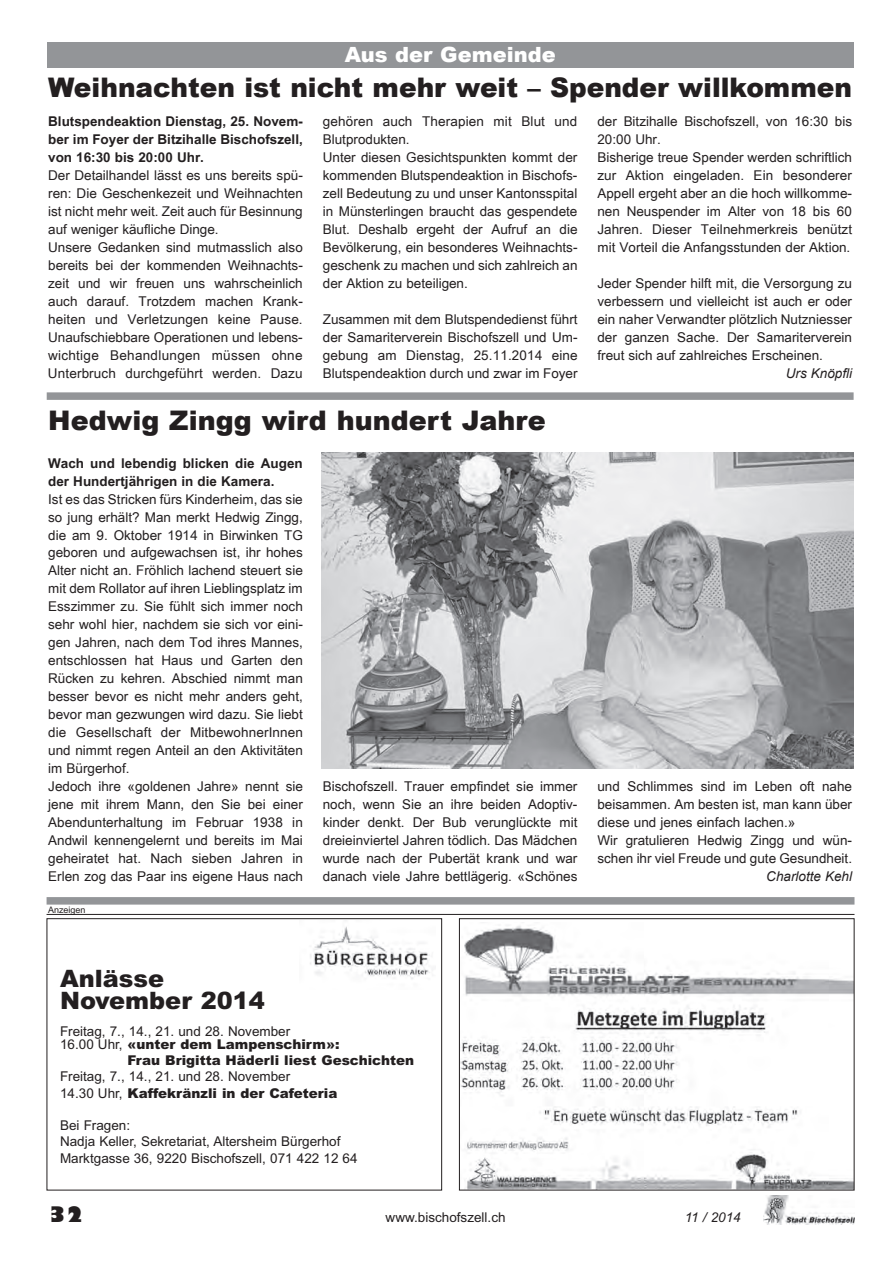
<style>
.page{position:relative;width:893px;height:1263px;background:#fff}
.page>*{position:absolute;margin:0;border:0;box-sizing:border-box;transform-origin:0 0}
.t1{font:900 27px "Arial";color:#231f20}
.t2{font:900 24px/22.2px "Arial";color:#231f20}
.t3{font:900 21px "Arial";color:#fff}
.t4{font:800 21px "Gill Sans";color:#231f20}
.t5{font:13.5px/18px "Arial";color:#231f20}
.t6{font:700 13.5px/18px "Arial";color:#231f20;text-align:justify}
.t7{font:italic 13.5px "Arial";color:#231f20}
.t8{font:900 13.5px "Arial";color:#231f20}
.t9{font:9px "Arial";color:#231f20}
.s1{font-weight:900}
</style>
<div class="page">
<img style="left:763px;top:1196px;width:91px;height:28px">
<hr style="left:47px;top:914px;width:807px;height:1px;background:#231f20">
<div style="left:47px;top:897px;width:807px;height:7px;background:#939598"></div>
<svg style="left:46px;top:918px;width:809px;height:273px"></svg>
<div style="left:243px;top:920px;width:196px;height:71px;background:#fff"></div>
<img style="left:310px;top:920px;width:120px;height:59px">
<div style="left:47px;top:43px;width:807px;height:25px;background:#939598"></div>
<div style="left:47px;top:392px;width:807px;height:8px;background:#939598"></div>
<img style="left:321px;top:452px;width:533px;height:317px">
<h3 class="t3" style="left:345px;top:39px;width:212px">Aus der Gemeinde</h3>
<h1 class="t1" style="left:48px;top:68px;width:805px">Weihnachten ist nicht mehr weit – Spender willkommen</h1>
<p class="t6" style="left:48px;top:112px;width:256px">Blutspendeaktion Dienstag, 25. Novem&shy;ber im Foyer der Bitzihalle Bischofszell, von 16:30 bis 20:00 Uhr.</p>
<p class="t5" style="left:48px;top:166px;width:256px">Der Detailhandel lässt es uns bereits spü&shy;ren: Die Geschenkezeit und Weihnachten ist nicht mehr weit. Zeit auch für Besinnung auf weniger käufliche Dinge.<br>Unsere Gedanken sind mutmasslich also bereits bei der kommenden Weihnachts&shy;zeit und wir freuen uns wahrscheinlich auch darauf. Trotzdem machen Krank&shy;heiten und Verletzungen keine Pause.<br>Unaufschiebbare Operationen und lebens&shy;wichtige Behandlungen müssen ohne Unterbruch durchgeführt werden. Dazu</p>
<h1 class="t1" style="left:221px;top:68px;width:310px">n ist nicht mehr weit</h1>
<p class="t5" style="left:323px;top:112px;width:256px">gehören auch Therapien mit Blut und Blutprodukten.<br>Unter diesen Gesichtspunkten kommt der kommenden Blutspendeaktion in Bischofs&shy;zell Bedeutung zu und unser Kantonsspital in Münsterlingen braucht das gespendete Blut. Deshalb ergeht der Aufruf an die Bevölkerung, ein besonderes Weihnachts&shy;geschenk zu machen und sich zahlreich an der Aktion zu beteiligen.</p>
<p class="t5" style="left:323px;top:310px;width:256px;text-align:justify">Zusammen mit dem Blutspendedienst führt der Samariterverein Bischofszell und Um&shy;gebung am Dienstag, 25.11.2014 eine Blutspendeaktion durch und zwar im Foyer</p>
<p class="t5" style="left:597px;top:112px;width:256px">der Bitzihalle Bischofszell, von 16:30 bis 20:00 Uhr.<br>Bisherige treue Spender werden schriftlich zur Aktion eingeladen. Ein besonderer Appell ergeht aber an die hoch willkomme&shy;nen Neuspender im Alter von 18 bis 60<br>Jahren. Dieser Teilnehmerkreis benützt mit Vorteil die Anfangsstunden der Aktion.</p>
<p class="t5" style="left:597px;top:274px;width:256px;text-align:justify">Jeder Spender hilft mit, die Versorgung zu verbessern und vielleicht ist auch er oder ein naher Verwandter plötzlich Nutzniesser der ganzen Sache. Der Samariterverein freut sich auf zahlreiches Erscheinen.</p>
<p class="t7" style="left:786px;top:364px;width:68px">Urs Knöpfli</p>
<p class="t5" style="left:598px;top:220px;width:253px;text-indent:49px">Dieser Teilnehmerkreis benützt mi<br>Vorteil die Anfangsstunde der Aktion.</p>
<h1 class="t1" style="left:48px;top:401px;width:499px">Hedwig Zingg wird hundert Jahre</h1>
<p class="t6" style="left:48px;top:454px;width:256px">Wach und lebendig blicken die Augen der Hundertjährigen in die Kamera.</p>
<p class="t5" style="left:48px;top:490px;width:256px">Ist es das Stricken fürs Kinderheim, das sie so jung erhält? Man merkt Hedwig Zingg, die am 9. Oktober 1914 in Birwinken TG geboren und aufgewachsen ist, ihr hohes Alter nicht an. Fröhlich lachend steuert sie mit dem Rollator auf ihren Lieblingsplatz im Esszimmer zu. Sie fühlt sich immer noch sehr wohl hier, nachdem sie sich vor eini&shy;gen Jahren, nach dem Tod ihres Mannes, entschlossen hat Haus und Garten den Rücken zu kehren. Abschied nimmt man besser bevor es nicht mehr anders geht, bevor man gezwungen wird dazu. Sie liebt die Gesellschaft der MitbewohnerInnen und nimmt regen Anteil an den Aktivitäten im Bürgerhof.<br>Jedoch ihre «goldenen Jahre» nennt sie jene mit ihrem Mann, den Sie bei einer Abendunterhaltung im Februar 1938 in Andwil kennengelernt und bereits im Mai geheiratet hat. Nach sieben Jahren in Erlen zog das Paar ins eigene Haus nach</p>
<p class="t5" style="left:116px;top:526px;width:164px">Oktober 1914 in Birwinkel</p>
<p class="t5" style="left:323px;top:778px;width:256px;text-align:justify">Bischofszell. Trauer empfindet sie immer noch, wenn Sie an ihre beiden Adoptiv&shy;kinder denkt. Der Bub verunglückte mit dreieinviertel Jahren tödlich. Das Mädchen wurde nach der Pubertät krank und war danach viele Jahre bettlägerig. «Schönes</p>
<p class="t5" style="left:597px;top:778px;width:256px">und Schlimmes sind im Leben oft nahe beisammen. Am besten ist, man kann über diese und jenes einfach lachen.»<br>Wir gratulieren Hedwig Zingg und wün&shy;schen ihr viel Freude und gute Gesundheit.</p>
<p class="t5" style="left:598px;top:778px;width:256px;text-indent:26px">Schlimmes sind im Leb n oft nahe bei&shy;sammen. Am besten ist, man kann</p>
<p class="t5" style="left:598px;top:832px;width:256px">lieren Hedwig Zingg und wünschen ihr viel<br>Freude und gut G sundheit.</p>
<p class="t7" style="left:798px;top:868px;width:57px">RED. CK</p>
<p class="t7" style="left:766px;top:868px;width:87px">Charlotte Kehl</p>
<p class="t5" style="left:80px;top:868px;width:90px">, zog das Paar</p>
<p class="t5" style="left:375px;top:868px;width:145px">viele Jahre bettlägerig.</p>
<p class="t9" style="left:48px;top:904px;width:39px">Anzeigen</p>
<h2 class="t2" style="left:60px;top:967px;width:206px">Anlässe<br>November 2014</h2>
<p class="t5" style="left:60px;top:1025px;width:281px;line-height:12.8px">Freitag, 7., 14., 21. und 28. November<br>16.00 Uhr, <span class="s1">«unter dem Lampenschirm»:</span></p>
<p class="t8" style="left:127px;top:1051px;width:288px">Frau Brigitta Häderli liest Geschichten</p>
<p class="t5" style="left:60px;top:1069px;width:279px;line-height:16.2px">Freitag, 7., 14., 21. und 28. November<br>14.30 Uhr, <span class="s1">Kaffekränzli in der Cafeteria</span></p>
<p class="t5" style="left:60px;top:1117px;width:299px;line-height:16.2px">Bei Fragen:<br>Nadja Keller, Sekretariat, Altersheim Bürgerhof<br>Marktgasse 36, 9220 Bischofszell, 071 422 12 64</p>
<h3 class="t4" style="left:48px;top:1200px;width:37px">32</h3>
<p class="t5" style="left:385px;top:1207px;width:122px">www.bischofszell.ch</p>
<p class="t7" style="left:684px;top:1207px;width:57px">11 / 2014</p>
</div>
